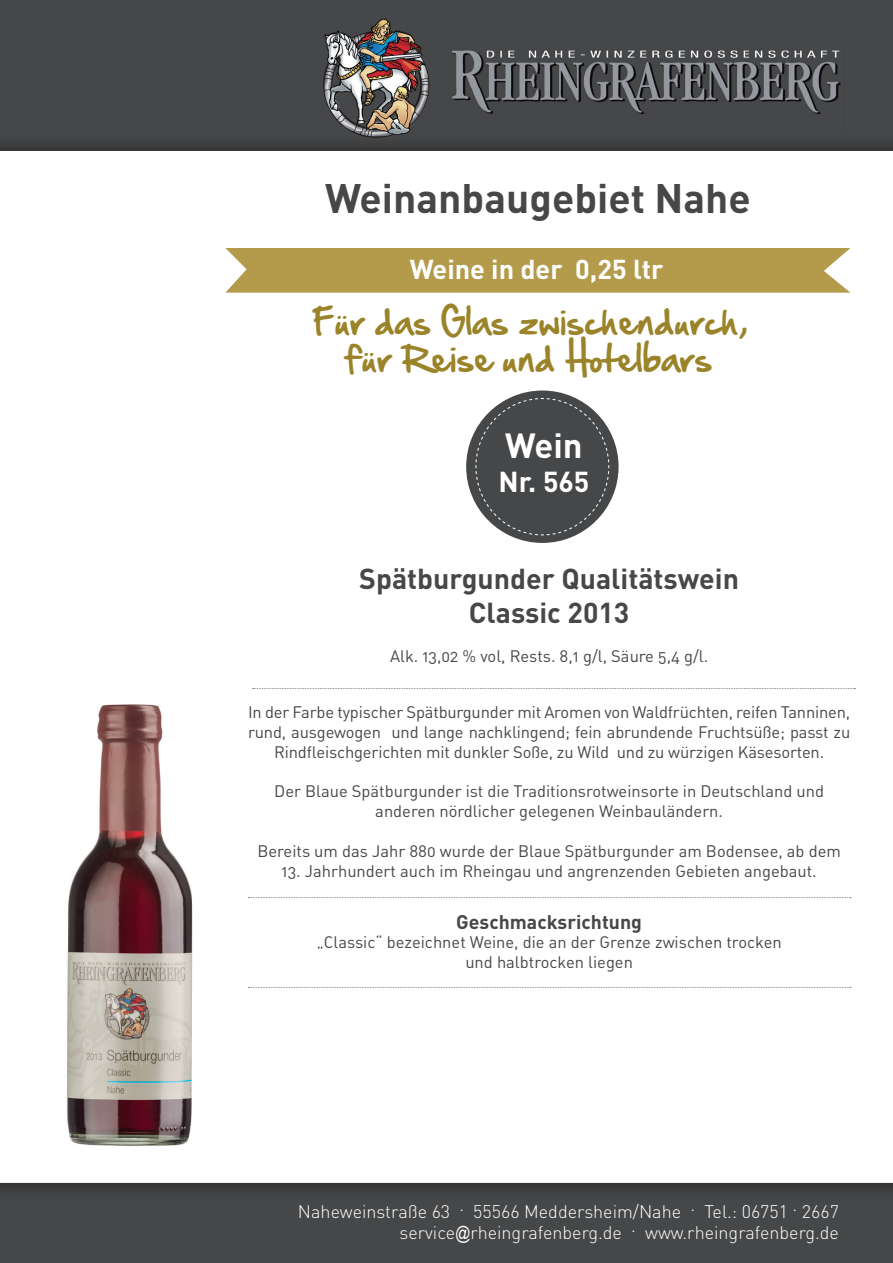
<style>
.page{position:relative;width:893px;height:1263px;background:#464748}
.page>*{position:absolute;margin:0;border:0;box-sizing:border-box;transform-origin:0 0}
.t1{font:700 40.8px "DIN";color:#464748}
.t2{font:700 34.5px "DIN";color:#fff}
.t3{font:31.5px/37.8px "Hand Of Sean";color:#9a8328;text-align:center}
.t4{font:700 28.5px/34.2px "DIN";color:#464748;text-align:center}
.t5{font:700 28.5px "DIN";color:#fff}
.t6{font:700 27px "DIN";color:#fff}
.t7{font:700 19.5px "DIN";color:#464748}
.t8{font:300 18px/21.6px "DIN";color:#fff;text-align:right}
.t9{font:16.5px/19.8px "DIN Regular Alternate";color:#464748;text-align:center}
.s1{font-family:"Arial Narrow";font-weight:400}
</style>
<div class="page">
<div style="left:0;top:151px;width:893px;height:1032px;background:#fff"></div>
<svg style="left:323px;top:32px;width:106px;height:106px"></svg>
<img style="left:402px;top:131px;width:26px;height:5px">
<img style="left:324px;top:131px;width:27px;height:5px">
<img style="left:324px;top:33px;width:104px;height:98px">
<img style="left:351px;top:131px;width:51px;height:5px">
<img style="left:324px;top:19px;width:59px;height:46px">
<img style="left:452px;top:50px;width:389px;height:64px">
<div style="left:225px;top:248px;width:625px;height:45px;background:#b49b4b"></div>
<img style="left:30px;top:393px;width:200px;height:756px">
<div style="left:466px;top:390px;width:153px;height:153px;background:#464748;border-radius:50%"></div>
<svg style="left:475px;top:398px;width:134px;height:138px"></svg>
<svg style="left:248px;top:897px;width:603px;height:1px"></svg>
<svg style="left:248px;top:987px;width:603px;height:1px"></svg>
<svg style="left:253px;top:688px;width:602px;height:1px"></svg>
<h1 class="t1" style="left:325px;top:172px;width:427px">Weinanbaugebiet Nahe</h1>
<h3 class="t6" style="left:410px;top:252px;width:255px">Weine in der 0,25 ltr</h3>
<h3 class="t3" style="left:312px;top:302px;width:437px">Für das Glas zwischendurch, für Reise und Hotelbars</h3>
<h2 class="t2" style="left:505px;top:423px;width:79px">Wein</h2>
<h3 class="t5" style="left:498px;top:463px;width:92px">Nr. 565</h3>
<h3 class="t4" style="left:359px;top:560px;width:381px">Spätburgunder Qualitätswein<br>Classic 2013</h3>
<p class="t9" style="left:390px;top:646px;width:320px">Alk. 13,02 % vol, Rests. 8,1 g/l, Säure 5,4 g/l.</p>
<p class="t9" style="left:248px;top:702px;width:604px">In der Farbe typischer Spätburgunder mit Aromen von Waldfrüchten, reifen Tanninen, rund, ausgewogen und lange nachklingend; fein abrundende Fruchtsüße; passt zu<br>Rindfleischgerichten mit dunkler Soße, zu Wild und zu würzigen Käsesorten.</p>
<p class="t9" style="left:274px;top:781px;width:551px">Der Blaue Spätburgunder ist die Traditionsrotweinsorte in Deutschland und anderen nördlicher gelegenen Weinbauländern.</p>
<p class="t9" style="left:257px;top:841px;width:585px">Bereits um das Jahr 880 wurde der Blaue Spätburgunder am Bodensee, ab dem</p>
<p class="t9" style="left:282px;top:860px;width:537px">13. Jahrhundert auch im Rheingau und angrenzenden Gebieten angebaut.</p>
<p class="t7" style="left:456px;top:909px;width:187px">Geschmacksrichtung</p>
<p class="t9" style="left:317px;top:932px;width:467px">„Classic“ bezeichnet Weine, die an der Grenze zwischen trocken und halbtrocken liegen</p>
<p class="t8" style="left:298px;top:1200px;width:543px">Naheweinstraße 63 . 55566 Meddersheim/Nahe . Tel.: 06751 . 2667 service<span class="s1">@</span>rheingrafenberg.de . www.rheingrafenberg.de</p>
</div>
